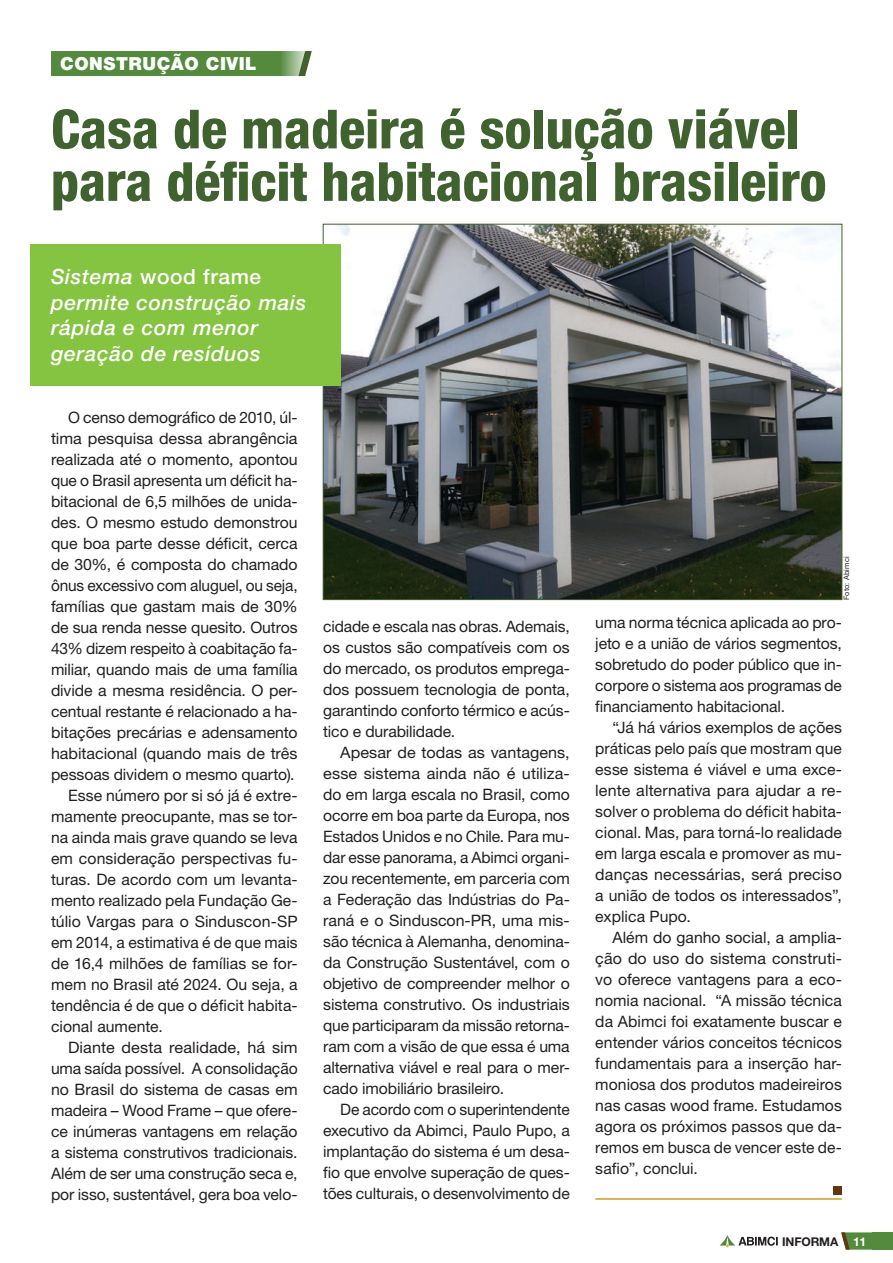
<style>
.page{position:relative;width:893px;height:1263px;background:#fff}
.page>*{position:absolute;margin:0;border:0;box-sizing:border-box;transform-origin:0 0}
.t1{font:800 condensed 54px/52.5px "Helvetica Neue LT Pro";color:#40622f}
.t2{font:italic 500 21px/25.5px "Helvetica Neue LT Pro";letter-spacing:.03em;color:#fff}
.t3{font:900 18px "Helvetica Neue LT Pro";letter-spacing:.03em;color:#fff}
.t4{font:15.75px/21px "Helvetica Neue LT Pro";letter-spacing:-.005em;color:#231f20;text-align:justify}
.t5{font:700 12px "Helvetica Neue LT Pro";letter-spacing:-.01em;color:#231f20}
.t6{font:7.5px "Helvetica Neue LT Pro";letter-spacing:.02em;color:#231f20}
.s1{font-style:normal}
.s2{color:#fff}
</style>
<div class="page">
<img style="left:325px;top:226px;width:515px;height:372px">
<svg style="left:51px;top:51px;width:261px;height:25px;background:#5a8d44"></svg>
<svg style="left:720px;top:1235px;width:58px;height:12px"></svg>
<svg style="left:841px;top:1232px;width:52px;height:17px"></svg>
<div style="left:833px;top:1186px;width:9px;height:8px;background:#603711"></div>
<hr style="left:595px;top:1198px;width:247px;height:2px;background:#cf9b2a">
<div style="left:30px;top:244px;width:310px;height:141px;background:#84c440"></div>
<p class="t3" style="left:60px;top:53px;width:198px">CONSTRUÇÃO CIVIL</p>
<h1 class="t1" style="left:51px;top:102px;width:777px">Casa de madeira é solução viável para déficit habitacional brasileiro</h1>
<h2 class="t2" style="left:51px;top:264px;width:257px">Sistema <span class="s1">wood frame </span>permite construção mais rápida e com menor geração de resíduos</h2>
<p class="t4" style="left:68px;top:406px;width:231px">O censo demográfico de 2010, úl-</p>
<p class="t4" style="left:51px;top:427px;width:248px">tima pesquisa dessa abrangência</p>
<p class="t4" style="left:51px;top:448px;width:248px">realizada até o momento, apontou</p>
<p class="t4" style="left:51px;top:469px;width:248px">que o Brasil apresenta um déficit ha-</p>
<p class="t4" style="left:51px;top:490px;width:248px">bitacional de 6,5 milhões de unida-</p>
<p class="t4" style="left:51px;top:511px;width:248px">des. O mesmo estudo demonstrou</p>
<p class="t4" style="left:51px;top:532px;width:248px">que boa parte desse déficit, cerca</p>
<p class="t4" style="left:51px;top:553px;width:248px">de 30%, é composta do chamado</p>
<p class="t4" style="left:51px;top:574px;width:248px">ônus excessivo com aluguel, ou seja,</p>
<p class="t4" style="left:51px;top:595px;width:248px">famílias que gastam mais de 30%</p>
<p class="t4" style="left:51px;top:616px;width:248px">de sua renda nesse quesito. Outros</p>
<p class="t4" style="left:51px;top:637px;width:248px">43% dizem respeito à coabitação fa-</p>
<p class="t4" style="left:51px;top:658px;width:248px">miliar, quando mais de uma família</p>
<p class="t4" style="left:51px;top:679px;width:248px">divide a mesma residência. O per-</p>
<p class="t4" style="left:51px;top:700px;width:248px">centual restante é relacionado a ha-</p>
<p class="t4" style="left:51px;top:721px;width:248px">bitações precárias e adensamento</p>
<p class="t4" style="left:51px;top:742px;width:248px">habitacional (quando mais de três</p>
<p class="t4" style="left:51px;top:763px;width:245px">pessoas dividem o mesmo quarto).</p>
<p class="t4" style="left:68px;top:784px;width:231px">Esse número por si só já é extre-</p>
<p class="t4" style="left:51px;top:805px;width:248px">mamente preocupante, mas se tor-</p>
<p class="t4" style="left:51px;top:826px;width:248px">na ainda mais grave quando se leva</p>
<p class="t4" style="left:51px;top:847px;width:248px">em consideração perspectivas fu-</p>
<p class="t4" style="left:51px;top:868px;width:248px">turas. De acordo com um levanta-</p>
<p class="t4" style="left:51px;top:889px;width:248px">mento realizado pela Fundação Ge-</p>
<p class="t4" style="left:51px;top:910px;width:248px">túlio Vargas para o Sinduscon-SP</p>
<p class="t4" style="left:51px;top:931px;width:248px">em 2014, a estimativa é de que mais</p>
<p class="t4" style="left:51px;top:952px;width:248px">de 16,4 milhões de famílias se for-</p>
<p class="t4" style="left:51px;top:973px;width:248px">mem no Brasil até 2024. Ou seja, a</p>
<p class="t4" style="left:51px;top:994px;width:248px">tendência é de que o déficit habita-</p>
<p class="t4" style="left:51px;top:1015px;width:113px">cional aumente.</p>
<p class="t4" style="left:68px;top:1036px;width:231px">Diante desta realidade, há sim</p>
<p class="t4" style="left:51px;top:1057px;width:248px">uma saída possível. A consolidação</p>
<p class="t4" style="left:51px;top:1078px;width:248px">no Brasil do sistema de casas em</p>
<p class="t4" style="left:51px;top:1099px;width:248px">madeira – Wood Frame – que ofere-</p>
<p class="t4" style="left:51px;top:1120px;width:248px">ce inúmeras vantagens em relação</p>
<p class="t4" style="left:51px;top:1141px;width:248px">a sistema construtivos tradicionais.</p>
<p class="t4" style="left:51px;top:1162px;width:248px">Além de ser uma construção seca e,</p>
<p class="t4" style="left:51px;top:1183px;width:248px">por isso, sustentável, gera boa velo-</p>
<p class="t4" style="left:323px;top:616px;width:248px">cidade e escala nas obras. Ademais, os custos são compatíveis com os do mercado, os produtos emprega&shy;dos possuem tecnologia de ponta, garantindo conforto térmico e acús&shy;tico e durabilidade.</p>
<p class="t4" style="left:323px;top:742px;width:248px;text-indent:17px">Apesar de todas as vantagens, esse sistema ainda não é utiliza&shy;do em larga escala no Brasil, como ocorre em boa parte da Europa, nos Estados Unidos e no Chile. Para mu&shy;dar esse panorama, a Abimci organi&shy;zou recentemente, em parceria com a Federação das Indústrias do Pa&shy;raná e o Sinduscon-PR, uma mis&shy;são técnica à Alemanha, denomina&shy;da Construção Sustentável, com o objetivo de compreender melhor o sistema construtivo. Os industriais que participaram da missão retorna&shy;ram com a visão de que essa é uma alternativa viável e real para o mer&shy;cado imobiliário brasileiro.</p>
<p class="t4" style="left:323px;top:1099px;width:248px;text-indent:17px">De acordo com o superintendente executivo da Abimci, Paulo Pupo, a implantação do sistema é um desa&shy;fio que envolve superação de ques&shy;tões culturais, o desenvolvimento de</p>
<p class="t6" style="left:842px;top:600px;width:45px;rotate:-90deg">Foto: Abimci</p>
<p class="t4" style="left:595px;top:611px;width:248px">uma norma técnica aplicada ao pro&shy;jeto e a união de vários segmentos, sobretudo do poder público que in&shy;corpore o sistema aos programas de financiamento habitacional.</p>
<p class="t4" style="left:595px;top:716px;width:248px;text-indent:17px">“Já há vários exemplos de ações práticas pelo país que mostram que esse sistema é viável e uma exce&shy;lente alternativa para ajudar a re&shy;solver o problema do déficit habita&shy;cional. Mas, para torná-lo realidade em larga escala e promover as mu&shy;danças necessárias, será preciso a união de todos os interessados”, explica Pupo.</p>
<p class="t4" style="left:595px;top:926px;width:248px;text-indent:17px">Além do ganho social, a amplia&shy;ção do uso do sistema construti&shy;vo oferece vantagens para a eco&shy;nomia nacional. “A missão técnica da Abimci foi exatamente buscar e entender vários conceitos técnicos fundamentais para a inserção har&shy;moniosa dos produtos madeireiros nas casas wood frame. Estudamos agora os próximos passos que da&shy;remos em busca de vencer este de&shy;safio”, conclui.</p>
<p class="t5" style="left:782px;top:1234px;width:86px">INFORMA <span class="s2">11</span></p>
</div>
